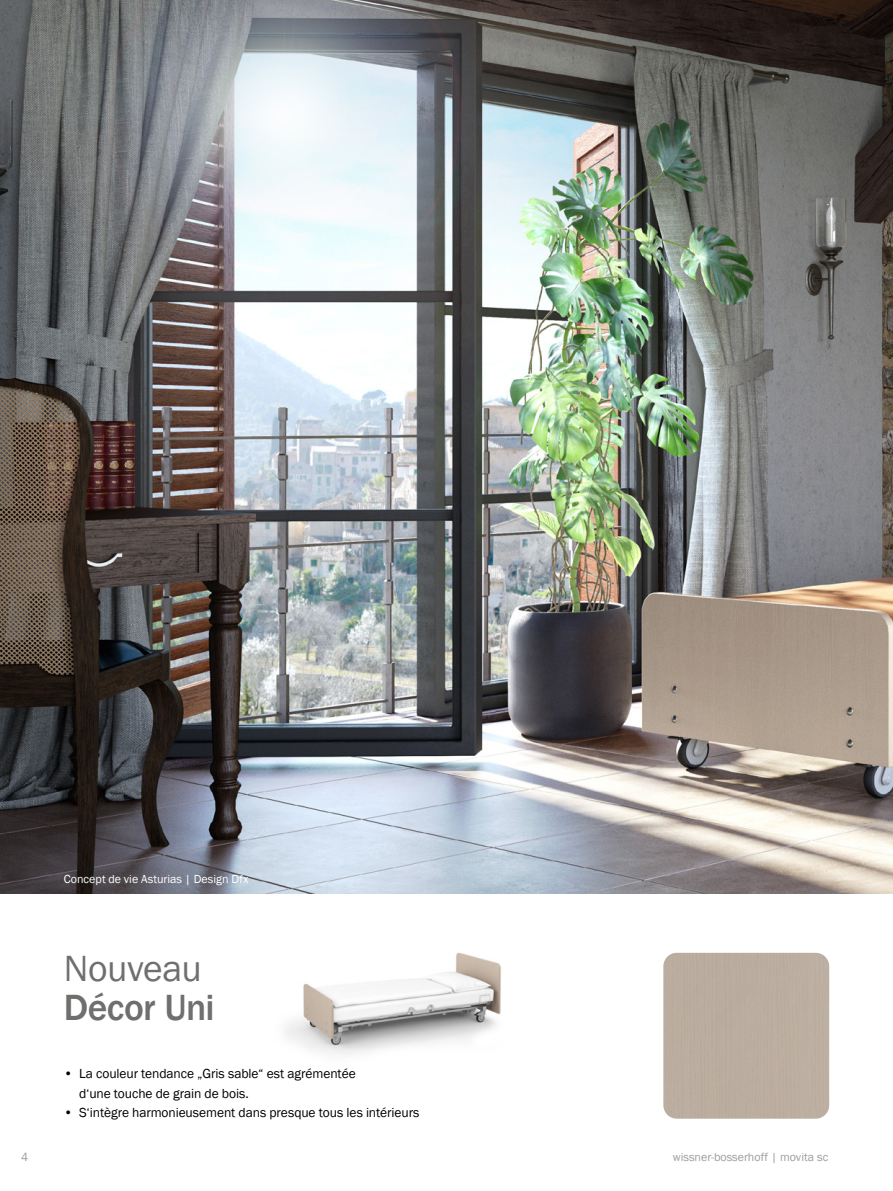
<style>
.page{position:relative;width:893px;height:1191px;background:#fff}
.page>*{position:absolute;margin:0;border:0;box-sizing:border-box;transform-origin:0 0}
.t1{font:500 37.5px "Franklin Gothic";letter-spacing:-.015em;color:#6f6f6e}
.t2{font:37.5px "Franklin Gothic";letter-spacing:-.01em;color:#6f6f6e}
.t3{font:13.5px/19.5px "Franklin Gothic";letter-spacing:-.005em;color:#000}
.t4{font:12px "Franklin Gothic";color:#fff}
.t5{font:12px "Franklin Gothic";color:#9c9d9d}
</style>
<div class="page">
<img style="left:286px;top:952px;width:215px;height:103px">
<img style="left:0;top:0;width:893px;height:893px">
<div style="left:663px;top:952px;width:166px;height:166px;background:#bbada0"></div>
<p class="t4" style="left:64px;top:871px;width:186px">Concept de vie Asturias | Design Dfx</p>
<h1 class="t2" style="left:64px;top:945px;width:139px">Nouveau</h1>
<h1 class="t1" style="left:64px;top:984px;width:152px">Décor Uni</h1>
<p class="t3" style="left:79px;top:1064px;width:278px;text-indent:-15px">• La couleur tendance „Gris sable“ est agrémentée d‘une touche de grain de bois.</p>
<p class="t3" style="left:64px;top:1103px;width:357px">• S‘intègre harmonieusement dans presque tous les intérieurs</p>
<p class="t5" style="left:21px;top:1149px;width:9px">4</p>
<p class="t5" style="left:673px;top:1149px;width:157px">wissner-bosserhoff | movita sc</p>
</div>
